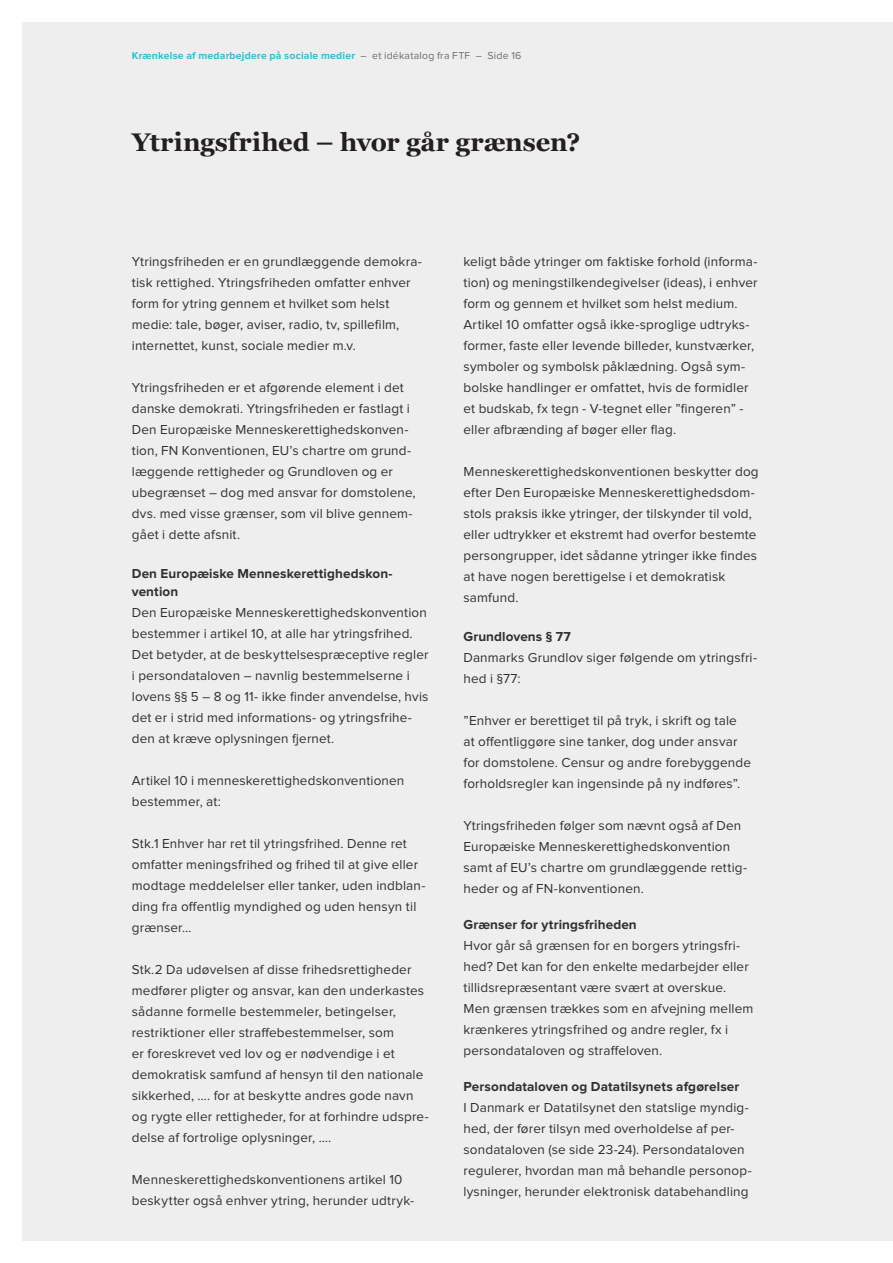
<style>
.page{position:relative;width:893px;height:1263px;background:#eeeeef}
.page>*{position:absolute;margin:0;border:0;box-sizing:border-box;transform-origin:0 0}
.t1{font:700 25.5px "Georgia";letter-spacing:-.005em;color:#231f20}
.Brød{font:13.5px/21px "Proxima Nova";letter-spacing:.01em;color:#312f30}
.Brød-2{font:700 13.5px "Proxima Nova";letter-spacing:.01em;color:#312f30}
.Indhold_fed{font:700 13.5px/18px "Proxima Nova";letter-spacing:.01em;color:#312f30}
.t2{font:700 10.5px "Proxima Nova";letter-spacing:.015em;color:#2ec0d5}
.s1{font-weight:400;color:#6c6d70}
</style>
<div class="page">
<div style="left:0;top:0;width:893px;height:21px;background:#fff"></div>
<div style="left:0;top:1242px;width:893px;height:21px;background:#fff"></div>
<div style="left:0;top:0;width:21px;height:1263px;background:#fff"></div>
<p class="t2" style="left:132px;top:51px;width:391px">Krænkelse af medarbejdere på sociale medier <span class="s1">– et idékatalog fra FTF – Side 16</span></p>
<p class="t1" style="left:132px;top:123px;width:450px">Ytringsfrihed – hvor går grænsen?</p>
<p class="Brød" style="left:132px;top:251px;width:292px">Ytringsfriheden er en grundlæggende demokra&shy;tisk rettighed. Ytringsfriheden omfatter enhver form for ytring gennem et hvilket som helst medie: tale, bøger, aviser, radio, tv, spillefilm, internettet, kunst, sociale medier m.v.</p>
<p class="Brød" style="left:132px;top:377px;width:285px">Ytringsfriheden er et afgørende element i det danske demokrati. Ytringsfriheden er fastlagt i Den Europæiske Menneskerettighedskonven&shy;tion, FN Konventionen, EU’s chartre om grund&shy;læggende rettigheder og Grundloven og er ubegrænset – dog med ansvar for domstolene, dvs. med visse grænser, som vil blive gennem&shy;gået i dette afsnit.</p>
<p class="Indhold_fed" style="left:132px;top:565px;width:262px">Den Europæiske Menneskerettighedskon&shy;vention</p>
<p class="Brød" style="left:132px;top:602px;width:298px">Den Europæiske Menneskerettighedskonvention bestemmer i artikel 10, at alle har ytringsfrihed.<br>Det betyder, at de beskyttelsespræceptive regler i persondataloven – navnlig bestemmelserne i lovens §§ 5 – 8 og 11- ikke finder anvendelse, hvis det er i strid med informations- og ytringsfrihe&shy;den at kræve oplysningen fjernet.</p>
<p class="Brød" style="left:132px;top:770px;width:274px">Artikel 10 i menneskerettighedskonventionen bestemmer, at:</p>
<p class="Brød" style="left:132px;top:833px;width:295px">Stk.1 Enhver har ret til ytringsfrihed. Denne ret omfatter meningsfrihed og frihed til at give eller modtage meddelelser eller tanker, uden indblan&shy;ding fra offentlig myndighed og uden hensyn til grænser…</p>
<p class="Brød" style="left:132px;top:959px;width:298px">Stk.2 Da udøvelsen af disse frihedsrettigheder medfører pligter og ansvar, kan den underkastes sådanne formelle bestemmeler, betingelser, restriktioner eller straffebestemmelser, som<br>er foreskrevet ved lov og er nødvendige i et demokratisk samfund af hensyn til den nationale sikkerhed, …. for at beskytte andres gode navn og rygte eller rettigheder, for at forhindre udspre&shy;delse af fortrolige oplysninger, ….</p>
<p class="Brød" style="left:132px;top:1169px;width:284px">Menneskerettighedskonventionens artikel 10 beskytter også enhver ytring, herunder udtryk-</p>
<p class="Brød" style="left:463px;top:251px;width:296px">keligt både ytringer om faktiske forhold (informa&shy;tion) og meningstilkendegivelser (ideas), i enhver form og gennem et hvilket som helst medium.<br>Artikel 10 omfatter også ikke-sproglige udtryks&shy;former, faste eller levende billeder, kunstværker, symboler og symbolsk påklædning. Også sym&shy;bolske handlinger er omfattet, hvis de formidler et budskab, fx tegn - V-tegnet eller ”fingeren” - eller afbrænding af bøger eller flag.</p>
<p class="Brød" style="left:463px;top:461px;width:297px">Menneskerettighedskonventionen beskytter dog efter Den Europæiske Menneskerettighedsdom&shy;stols praksis ikke ytringer, der tilskynder til vold, eller udtrykker et ekstremt had overfor bestemte persongrupper, idet sådanne ytringer ikke findes at have nogen berettigelse i et demokratisk samfund.</p>
<p class="Indhold_fed" style="left:463px;top:628px;width:109px">Grundlovens § 77</p>
<p class="Brød" style="left:463px;top:647px;width:295px">Danmarks Grundlov siger følgende om ytringsfri&shy;hed i §77:</p>
<p class="Brød" style="left:463px;top:710px;width:289px">”Enhver er berettiget til på tryk, i skrift og tale at offentliggøre sine tanker, dog under ansvar for domstolene. Censur og andre forebyggende forholdsregler kan ingensinde på ny indføres”.</p>
<p class="Brød" style="left:463px;top:815px;width:285px">Ytringsfriheden følger som nævnt også af Den Europæiske Menneskerettighedskonvention samt af EU’s chartre om grundlæggende rettig&shy;heder og af FN-konventionen.</p>
<p class="Brød-2" style="left:463px;top:918px;width:175px">Grænser for ytringsfriheden</p>
<p class="Brød" style="left:463px;top:935px;width:291px">Hvor går så grænsen for en borgers ytringsfri&shy;hed? Det kan for den enkelte medarbejder eller tillidsrepræsentant være svært at overskue.<br>Men grænsen trækkes som en afvejning mellem krænkeres ytringsfrihed og andre regler, fx i persondataloven og straffeloven.</p>
<p class="Brød-2" style="left:463px;top:1080px;width:277px">Persondataloven og Datatilsynets afgørelser</p>
<p class="Brød" style="left:463px;top:1097px;width:290px">I Danmark er Datatilsynet den statslige myndig&shy;hed, der fører tilsyn med overholdelse af per&shy;sondataloven (se side 23-24). Persondataloven regulerer, hvordan man må behandle personop&shy;lysninger, herunder elektronisk databehandling</p>
</div>
